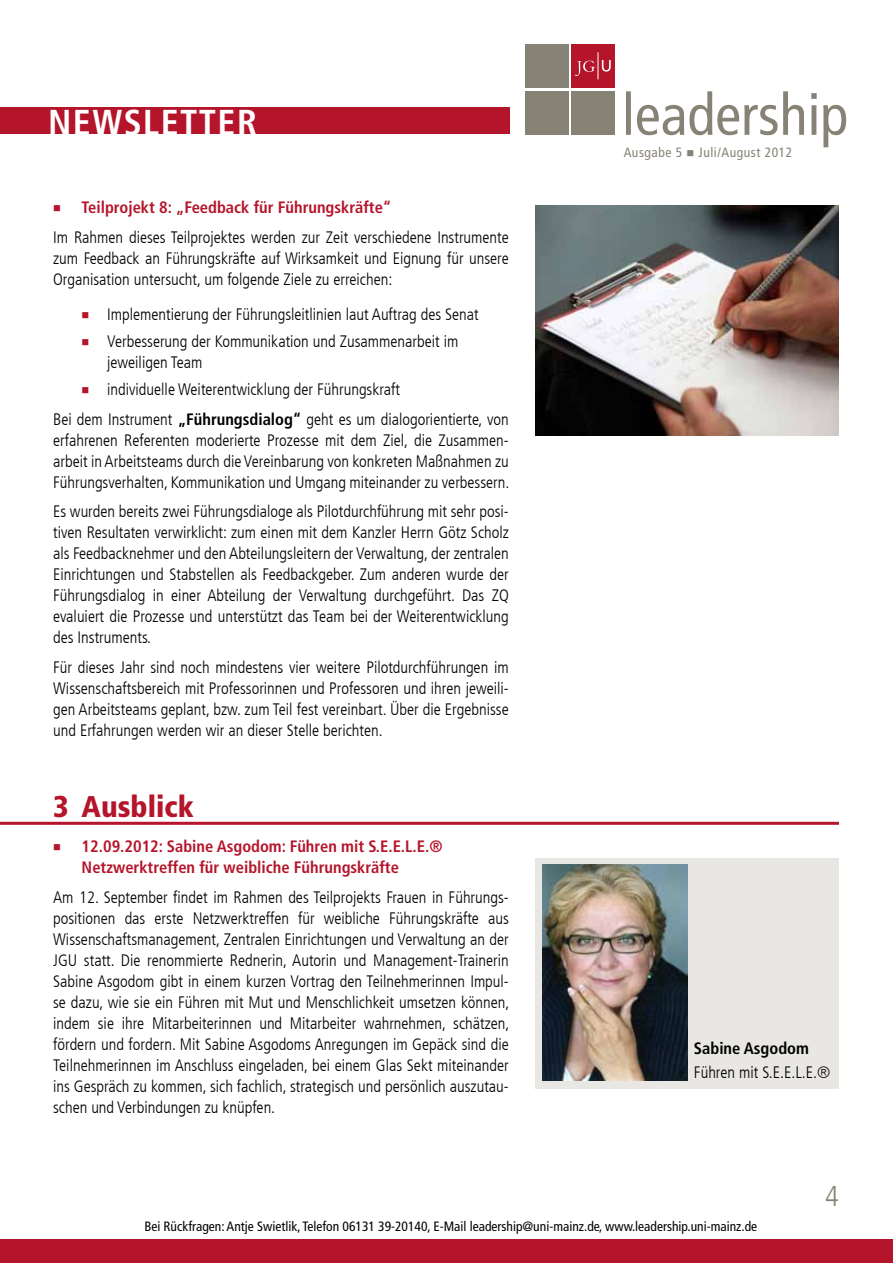
<style>
.page{position:relative;width:893px;height:1263px;background:#fff}
.page>*{position:absolute;margin:0;border:0;box-sizing:border-box;transform-origin:0 0}
.t1{font:700 condensed 36px "Frutiger LT Com";color:#fff}
.t2{font:900 condensed 30px "Frutiger LT Com";color:#b5152b}
.t3{font:300 condensed 28.5px "Frutiger LT Com";color:#868275}
.t4{font:300 condensed 16.5px/21px "Frutiger LT Com";color:#000}
.t5{font:700 condensed 16.5px/21px "Frutiger LT Com";color:#b5152b}
.t6{font:700 condensed 16.5px "Frutiger LT Com";color:#000}
.t7{font:condensed 13.5px "Frutiger LT Com";color:#000}
.t8{font:condensed 13.5px "Frutiger LT Com";letter-spacing:.04em;color:#868275}
.s1{color:#b5152b}
.s2{font-weight:700;color:#b5152b}
.s3{font-weight:700}
</style>
<div class="page">
<div style="left:0;top:1240px;width:893px;height:23px;background:#b5152b"></div>
<svg style="left:626px;top:91px;width:220px;height:56px"></svg>
<div style="left:572px;top:45px;width:43px;height:43px;background:#b5152b"></div>
<svg style="left:575px;top:52px;width:36px;height:27px"></svg>
<div style="left:525px;top:45px;width:44px;height:43px;background:#868275"></div>
<div style="left:525px;top:91px;width:44px;height:43px;background:#868275"></div>
<div style="left:572px;top:91px;width:43px;height:43px;background:#868275"></div>
<div style="left:0;top:108px;width:510px;height:26px;background:#b5152b"></div>
<hr style="left:0;top:822px;width:839px;height:3px;background:#b5152b">
<div style="left:536px;top:858px;width:303px;height:231px;background:#e9e7e3"></div>
<img style="left:543px;top:865px;width:144px;height:216px">
<img style="left:536px;top:205px;width:303px;height:231px">
<h1 class="t1" style="left:48px;top:101px;width:46px">Newslette</h1>
<h1 class="t1" style="left:237px;top:101px;width:22px">r</h1>
<p class="t4" style="left:53px;top:193px;width:457px;line-height:29.5px"><span class="s1">■</span> <span class="s2">Teilprojekt 8: „Feedback für Führungskräfte“<br></span>Im Rahmen dieses Teilprojektes werden zur Zeit verschiedene Instrumente</p>
<p class="t4" style="left:53px;top:248px;width:457px">zum Feedback an Führungskräfte auf Wirksamkeit und Eignung für unsere<br>Organisation untersucht, um folgende Ziele zu erreichen:</p>
<p class="t4" style="left:82px;top:304px;width:399px"><span class="s1">■</span> Implementierung der Führungsleitlinien laut Auftrag des Senat</p>
<p class="t4" style="left:107px;top:331px;width:353px;text-indent:-25px"><span class="s1">■</span> Verbesserung der Kommunikation und Zusammenarbeit im jeweiligen Team</p>
<p class="t4" style="left:53px;top:375px;width:457px;line-height:29.5px;text-indent:29px"><span class="s1">■</span> individuelle Weiterentwicklung der Führungskraft<br>Bei dem Instrument <span class="s3">„Führungsdialog“</span> geht es um dialogorientierte, von</p>
<p class="t4" style="left:53px;top:430px;width:458px;text-align:justify">erfahrenen Referenten moderierte Prozesse mit dem Ziel, die Zusammen&shy;arbeit in Arbeitsteams durch die Vereinbarung von konkreten Maßnahmen zu Führungsverhalten, Kommunikation und Umgang miteinander zu verbessern.</p>
<p class="t4" style="left:53px;top:501px;width:457px;text-align:justify">Es wurden bereits zwei Führungsdialoge als Pilotdurchführung mit sehr posi&shy;tiven Resultaten verwirklicht: zum einen mit dem Kanzler Herrn Götz Scholz als Feedbacknehmer und den Abteilungsleitern der Verwaltung, der zentralen Einrichtungen und Stabstellen als Feedbackgeber. Zum anderen wurde der Führungsdialog in einer Abteilung der Verwaltung durchgeführt. Das ZQ evaluiert die Prozesse und unterstützt das Team bei der Weiterentwicklung des Instruments.</p>
<p class="t4" style="left:53px;top:657px;width:457px;text-align:justify">Für dieses Jahr sind noch mindestens vier weitere Pilotdurchführungen im Wissenschaftsbereich mit Professorinnen und Professoren und ihren jeweili&shy;gen Arbeitsteams geplant, bzw. zum Teil fest vereinbart. Über die Ergebnisse und Erfahrungen werden wir an dieser Stelle berichten.</p>
<h2 class="t2" style="left:53px;top:788px;width:142px">3 Ausblick</h2>
<p class="t5" style="left:82px;top:836px;width:362px;text-indent:-28px">■ 12.09.2012: Sabine Asgodom: Führen mit S.E.E.L.E.®<br>Netzwerktreffen für weibliche Führungskräfte</p>
<p class="t4" style="left:53px;top:887px;width:458px;text-align:justify">Am 12. September findet im Rahmen des Teilprojekts Frauen in Führungs&shy;positionen das erste Netzwerktreffen für weibliche Führungskräfte aus Wissenschaftsmanagement, Zentralen Einrichtungen und Verwaltung an der JGU statt. Die renommierte Rednerin, Autorin und Management-Trainerin Sabine Asgodom gibt in einem kurzen Vortrag den Teilnehmerinnen Impul&shy;se dazu, wie sie ein Führen mit Mut und Menschlichkeit umsetzen können, indem sie ihre Mitarbeiterinnen und Mitarbeiter wahrnehmen, schätzen, fördern und fordern. Mit Sabine Asgodoms Anregungen im Gepäck sind die Teilnehmerinnen im Anschluss eingeladen, bei einem Glas Sekt miteinander ins Gespräch zu kommen, sich fachlich, strategisch und persönlich auszutau&shy;schen und Verbindungen zu knüpfen.</p>
<p class="t8" style="left:624px;top:145px;width:170px">Ausgabe 5 ■ Juli/August 2012</p>
<p class="t6" style="left:694px;top:1039px;width:116px">Sabine Asgodom</p>
<p class="t4" style="left:694px;top:1062px;width:138px">Führen mit S.E.E.L.E.®</p>
<h3 class="t3" style="left:825px;top:1179px;width:15px">4</h3>
<p class="t7" style="left:144px;top:1218px;width:614px">Bei Rückfragen: Antje Swietlik, Telefon 06131 39-20140, E-Mail leadership@uni-mainz.de, www.leadership.uni-mainz.de</p>
</div>
